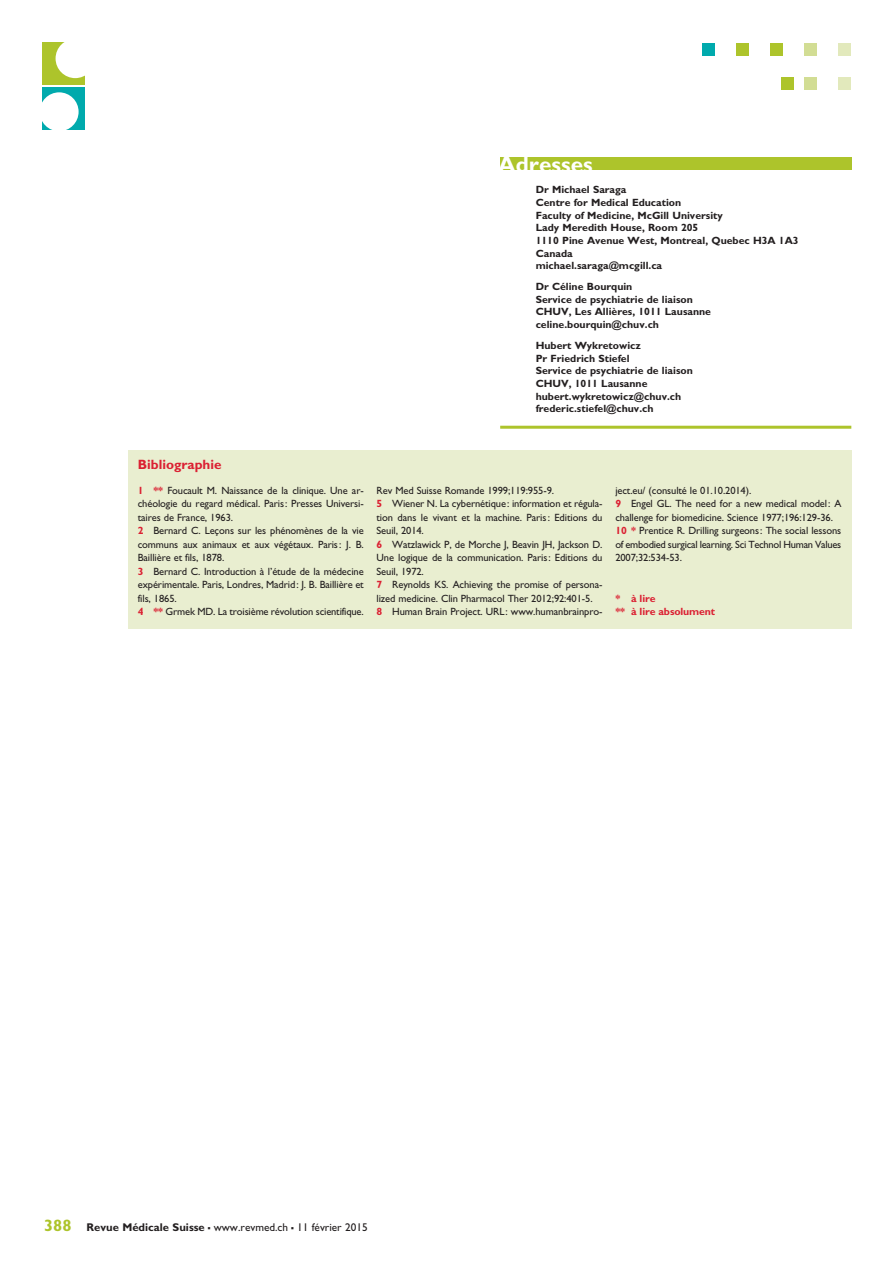
<style>
.page{position:relative;width:894px;height:1264px;background:#fff}
.page>*{position:absolute;margin:0;border:0;box-sizing:border-box;transform-origin:0 0}
.t1{font:700 22.5px "Gill Sans";color:#fff}
.t2{font:700 13.5px "Gill Sans";color:#db2032}
.t3{font:11.25px "Gill Sans";color:#231f20}
.t4{font:10.5px/13.5px "Gill Sans";letter-spacing:-.01em;color:#231f20}
.t5{font:700 10.5px/12.6px "Gill Sans";color:#231f20}
.t6{font:700 10.5px/13.5px "Gill Sans";letter-spacing:-.01em;color:#db2032}
.s1{font-weight:700;color:#db2032}
.s2{font-weight:700;font-size:16.5px;color:#adc42b}
.s3{font-weight:700}
.s4{font-weight:700;font-size:16.5px}
</style>
<div class="page">
<div style="left:838px;top:43px;width:12px;height:12px;background:#e2e9bc"></div>
<div style="left:804px;top:43px;width:12px;height:12px;background:#d2dd94"></div>
<div style="left:770px;top:43px;width:12px;height:12px;background:#adc42b"></div>
<div style="left:736px;top:43px;width:12px;height:12px;background:#adc42b"></div>
<div style="left:702px;top:43px;width:12px;height:12px;background:#00aaad"></div>
<div style="left:838px;top:77px;width:12px;height:12px;background:#e2e9bc"></div>
<div style="left:804px;top:77px;width:12px;height:12px;background:#d2dd94"></div>
<div style="left:780px;top:77px;width:13px;height:12px;background:#adc42b"></div>
<div style="left:43px;top:43px;width:42px;height:42px;background:#adc42b"></div>
<div style="left:56px;top:39px;width:39px;height:39px;background:#fff;border-radius:50%"></div>
<div style="left:43px;top:87px;width:42px;height:43px;background:#00aaad"></div>
<div style="left:40px;top:92px;width:39px;height:39px;background:#fff;border-radius:50%"></div>
<div style="left:500px;top:157px;width:350px;height:13px;background:#adc42b"></div>
<hr style="left:500px;top:425px;width:350px;height:3px;background:#adc42b">
<div style="left:128px;top:449px;width:722px;height:179px;background:#e9eed0"></div>
<h1 class="t1" style="left:498px;top:151px;width:96px">Adresses</h1>
<p class="t2" style="left:138px;top:456px;width:85px">Bibliographie</p>
<p class="t5" style="left:535px;top:183px;width:264px">Dr Michael Saraga<br>Centre for Medical Education<br>Faculty of Medicine, McGill University<br>Lady Meredith House, Room 205<br>1110 Pine Avenue West, Montreal, Quebec H3A 1A3<br>Canada<br>michael.saraga@mcgill.ca</p>
<p class="t5" style="left:535px;top:280px;width:177px">Dr Céline Bourquin<br>Service de psychiatrie de liaison<br>CHUV, Les Allières, 1011 Lausanne celine.bourquin@chuv.ch</p>
<p class="t5" style="left:535px;top:339px;width:159px">Hubert Wykretowicz<br>Pr Friedrich Stiefel<br>Service de psychiatrie de liaison<br>CHUV, 1011 Lausanne hubert.wykretowicz@chuv.ch frederic.stiefel@chuv.ch</p>
<p class="t4" style="left:138px;top:483px;width:227px"><span class="s1">1 **</span> Foucault M. Naissance de la clinique. Une ar&shy;chéologie du regard médical. Paris: Presses Universi&shy;taires de France, 1963.<br><span class="s1">2</span> Bernard C. Leçons sur les phénomènes de la vie communs aux animaux et aux végétaux. Paris: J. B.<br>Baillière et fils, 1878.<br><span class="s1">3</span> Bernard C. Introduction à l’étude de la médecine expérimentale. Paris, Londres, Madrid: J. B. Baillière et fils, 1865.<br><span class="s1">4 **</span> Grmek MD. La troisième révolution scientifique.</p>
<p class="t4" style="left:376px;top:483px;width:227px">Rev Med Suisse Romande 1999;119:955-9.<br><span class="s1">5</span> Wiener N. La cybernétique: information et régula&shy;tion dans le vivant et la machine. Paris: Editions du Seuil, 2014.<br><span class="s1">6</span> Watzlawick P, de Morche J, Beavin JH, Jackson D.<br>Une logique de la communication. Paris: Editions du Seuil, 1972.<br><span class="s1">7</span> Reynolds KS. Achieving the promise of persona&shy;lized medicine. Clin Pharmacol Ther 2012;92:401-5.<br><span class="s1">8</span> Human Brain Project. URL: www.humanbrainpro-</p>
<p class="t4" style="left:615px;top:483px;width:227px">ject.eu/ (consulté le 01.10.2014).<br><span class="s1">9</span> Engel GL. The need for a new medical model: A challenge for biomedicine. Science 1977;196:129-36.<br><span class="s1">10 *</span> Prentice R. Drilling surgeons: The social lessons of embodied surgical learning. Sci Technol Human Values 2007;32:534-53.</p>
<p class="t6" style="left:615px;top:591px;width:101px">* à lire<br>** à lire absolument</p>
<p class="t3" style="left:44px;top:1220px;width:325px"><span class="s2">388</span> <span class="s3">Revue Médicale Suisse</span> <span class="s4">–</span> www.revmed.ch <span class="s4">–</span> 11 février 2015</p>
</div>
